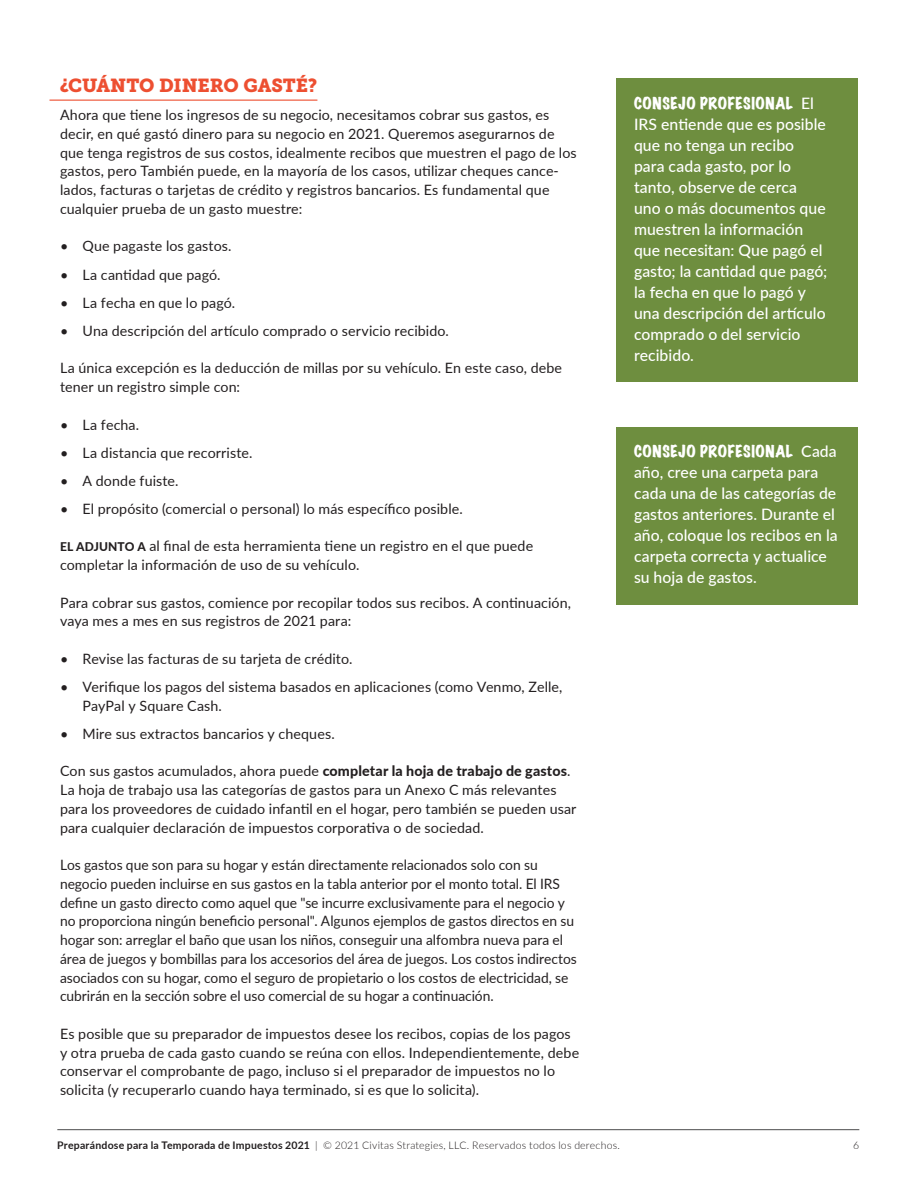
<style>
.page{position:relative;width:918px;height:1188px;background:#fff}
.page>*{position:absolute;margin:0;border:0;box-sizing:border-box;transform-origin:0 0}
.t1{font:18.75px "Museo Slab 900";letter-spacing:-.005em;color:#ed4f31}
.Tip{font:500 15.75px/21px "Lato";letter-spacing:.005em;color:#fff}
.Tip-2{font:expanded 15px "Marker Felt";letter-spacing:.035em;color:#fff}
.Body{font:14.25px/18.8px "Lato";letter-spacing:.005em;color:#231f20}
.t2{font:300 10.5px "Lato";letter-spacing:.02em;color:#231f20}
.s1{font-weight:800;font-size:12px}
.s2{font-weight:800}
.s3{font-family:"Lato";font-weight:500;font-stretch:normal;font-size:15.75px}
.s4{font-weight:700}
</style>
<div class="page">
<hr style="left:57px;top:1129px;width:802px;height:1px;background:#4b4c4d">
<hr style="left:50px;top:100px;width:267px;height:1px;background:#ed4f31">
<div style="left:616px;top:78px;width:242px;height:304px;background:#6e8e3f"></div>
<div style="left:616px;top:427px;width:242px;height:177px;background:#6e8e3f"></div>
<h2 class="t1" style="left:60px;top:75px;width:259px">¿CUÁNTO DINERO GASTÉ?</h2>
<p class="Body" style="left:60px;top:105px;width:518px">Ahora que tiene los ingresos de su negocio, necesitamos cobrar sus gastos, es decir, en qué gastó dinero para su negocio en 2021. Queremos asegurarnos de que tenga registros de sus costos, idealmente recibos que muestren el pago de los gastos, pero También puede, en la mayoría de los casos, utilizar cheques cance&shy;lados, facturas o tarjetas de crédito y registros bancarios. Es fundamental que cualquier prueba de un gasto muestre:</p>
<p class="Body" style="left:60px;top:236px;width:171px">• Que pagaste los gastos.</p>
<p class="Body" style="left:60px;top:264px;width:162px">• La cantidad que pagó.</p>
<p class="Body" style="left:60px;top:293px;width:177px">• La fecha en que lo pagó.</p>
<p class="Body" style="left:60px;top:321px;width:391px">• Una descripción del artículo comprado o servicio recibido.</p>
<p class="Body" style="left:60px;top:358px;width:504px">La única excepción es la deducción de millas por su vehículo. En este caso, debe tener un registro simple con:</p>
<p class="Body" style="left:60px;top:414px;width:81px">• La fecha.</p>
<p class="Body" style="left:60px;top:443px;width:193px">• La distancia que recorriste.</p>
<p class="Body" style="left:60px;top:471px;width:120px">• A donde fuiste.</p>
<p class="Body" style="left:60px;top:499px;width:404px">• El propósito (comercial o personal) lo más específico posible.</p>
<p class="Body" style="left:60px;top:536px;width:475px"><span class="s1">EL ADJUNTO A</span> al final de esta herramienta tiene un registro en el que puede completar la información de uso de su vehículo.</p>
<p class="Body" style="left:60px;top:593px;width:513px">Para cobrar sus gastos, comience por recopilar todos sus recibos. A continuación, vaya mes a mes en sus registros de 2021 para:</p>
<p class="Body" style="left:60px;top:649px;width:294px">• Revise las facturas de su tarjeta de crédito.</p>
<p class="Body" style="left:82px;top:677px;width:481px;text-indent:-22px">• Verifique los pagos del sistema basados en aplicaciones (como Venmo, Zelle,<br>PayPal y Square Cash.</p>
<p class="Body" style="left:60px;top:724px;width:275px">• Mire sus extractos bancarios y cheques.</p>
<p class="Body" style="left:60px;top:761px;width:518px">Con sus gastos acumulados, ahora puede <span class="s2">completar la hoja de trabajo de gastos</span>.<br>La hoja de trabajo usa las categorías de gastos para un Anexo C más relevantes para los proveedores de cuidado infantil en el hogar, pero también se pueden usar para cualquier declaración de impuestos corporativa o de sociedad.</p>
<p class="Body" style="left:60px;top:855px;width:518px">Los gastos que son para su hogar y están directamente relacionados solo con su negocio pueden incluirse en sus gastos en la tabla anterior por el monto total. El IRS define un gasto directo como aquel que "se incurre exclusivamente para el negocio y no proporciona ningún beneficio personal". Algunos ejemplos de gastos directos en su hogar son: arreglar el baño que usan los niños, conseguir una alfombra nueva para el área de juegos y bombillas para los accesorios del área de juegos. Los costos indirectos asociados con su hogar, como el seguro de propietario o los costos de electricidad, se cubrirán en la sección sobre el uso comercial de su hogar a continuación.</p>
<p class="Body" style="left:60px;top:1024px;width:521px">Es posible que su preparador de impuestos desee los recibos, copias de los pagos y otra prueba de cada gasto cuando se reúna con ellos. Independientemente, debe conservar el comprobante de pago, incluso si el preparador de impuestos no lo solicita (y recuperarlo cuando haya terminado, si es que lo solicita).</p>
<p class="Tip-2" style="left:634px;top:91px;width:181px">CONSEJO PROFESIONAL <span class="s3">El</span></p>
<p class="Tip" style="left:634px;top:113px;width:195px">IRS entiende que es posible que no tenga un recibo para cada gasto, por lo tanto, observe de cerca uno o más documentos que muestren la información que necesitan: Que pagó el gasto; la cantidad que pagó; la fecha en que lo pagó y una descripción del artículo comprado o del servicio recibido.</p>
<p class="Tip-2" style="left:634px;top:440px;width:204px">CONSEJO PROFESIONAL <span class="s3">Cada</span></p>
<p class="Tip" style="left:634px;top:462px;width:205px">año, cree una carpeta para cada una de las categorías de gastos anteriores. Durante el año, coloque los recibos en la carpeta correcta y actualice su hoja de gastos.</p>
<p class="t2" style="left:57px;top:1138px;width:564px"><span class="s4">Preparándose para la Temporada de Impuestos 2021</span> | © 2021 Civitas Strategies, LLC. Reservados todos los derechos.</p>
<p class="t2" style="left:853px;top:1138px;width:8px">6</p>
</div>
